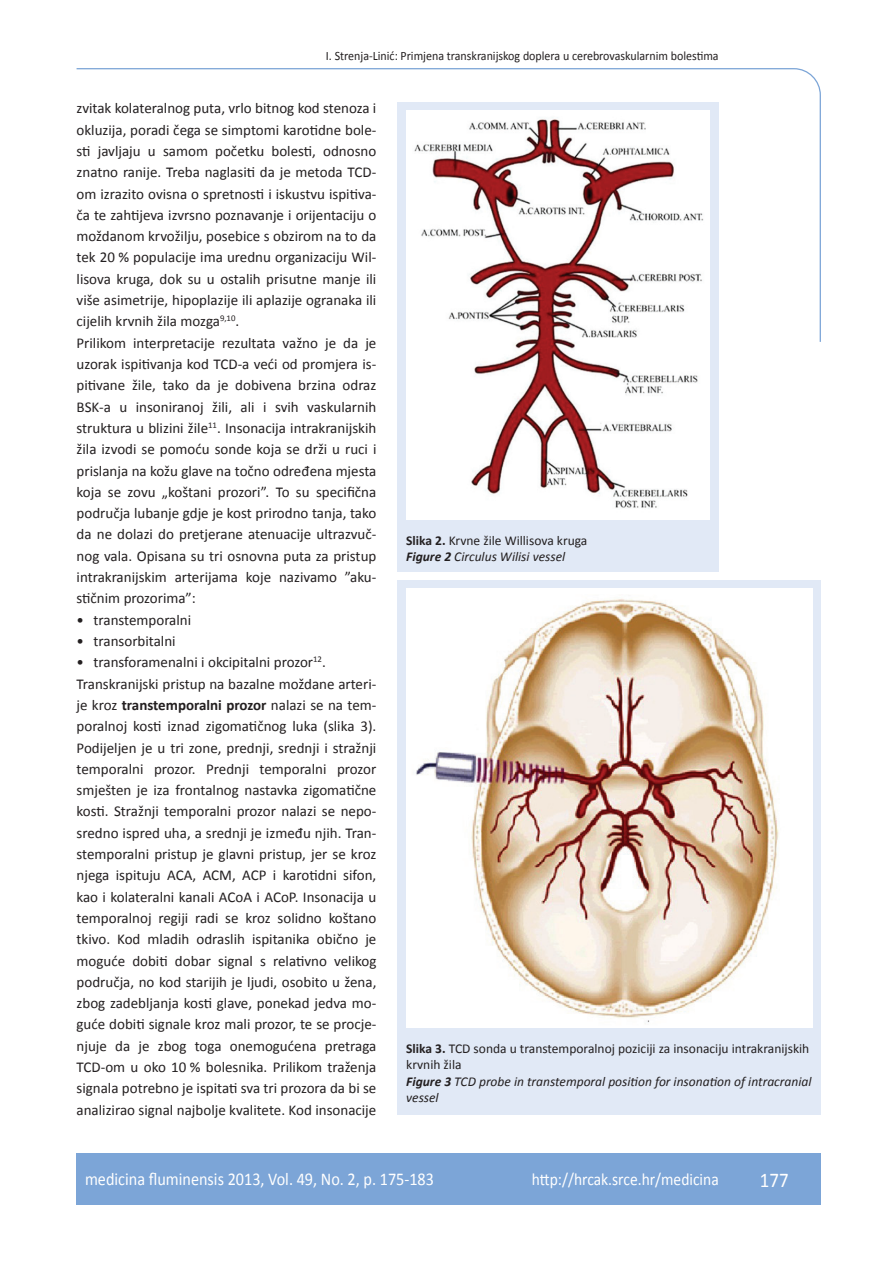
<style>
.page{position:relative;width:889px;height:1268px;background:#fff}
.page>*{position:absolute;margin:0;border:0;box-sizing:border-box;transform-origin:0 0}
.t1{font:21px "Calibri";color:#fff;scale:.9 1}
.t2{font:18px "Calibri";color:#fff;scale:.9 1}
.t3{font:17.25px "Calibri";color:#fff;scale:.9 1}
.t4{font:15px/21.3px "Calibri";color:#231f20}
.t5{font:13.5px/16.5px "Calibri";color:#231f20}
.t6{font:12.75px "Calibri";color:#231f20;scale:.94 1}
.s1{font-weight:700}
.s2{font-weight:700;font-style:italic}
.s3{font-style:italic}
</style>
<div class="page">
<svg style="left:76px;top:68px;width:745px;height:275px"></svg>
<div style="left:77px;top:1152px;width:744px;height:51px;background:#7ca5d7"></div>
<div style="left:398px;top:102px;width:321px;height:470px;background:#e1e9f6"></div>
<img style="left:406px;top:111px;width:303px;height:408px">
<div style="left:398px;top:580px;width:422px;height:534px;background:#e1e9f6"></div>
<img style="left:406px;top:595px;width:406px;height:432px">
<p class="t6" style="left:326px;top:47px;width:419px">I. Strenja-Linić: Primjena transkranijskog doplera u cerebrovaskularnim bolestima</p>
<p class="t4" style="left:77px;top:97px;width:301px">zvitak kolateralnog puta, vrlo bitnog kod stenoza i okluzija, poradi čega se simptomi karotidne bole&shy;sti javljaju u samom početku bolesti, odnosno znatno ranije. Treba naglasiti da je metoda TCD&shy;om izrazito ovisna o spretnosti i iskustvu ispitiva&shy;ča te zahtijeva izvrsno poznavanje i orijentaciju o moždanom krvožilju, posebice s obzirom na to da tek 20 % populacije ima urednu organizaciju Wil&shy;lisova kruga, dok su u ostalih prisutne manje ili više asimetrije, hipoplazije ili aplazije ogranaka ili cijelih krvnih žila mozga<sup>9,10</sup>.<br>Prilikom interpretacije rezultata važno je da je uzorak ispitivanja kod TCD-a veći od promjera is&shy;pitivane žile, tako da je dobivena brzina odraz BSK-a u insoniranoj žili, ali i svih vaskularnih struktura u blizini žile<sup>11</sup>. Insonacija intrakranijskih žila izvodi se pomoću sonde koja se drži u ruci i prislanja na kožu glave na točno određena mjesta koja se zovu „koštani prozori”. To su specifična područja lubanje gdje je kost prirodno tanja, tako da ne dolazi do pretjerane atenuacije ultrazvuč&shy;nog vala. Opisana su tri osnovna puta za pristup intrakranijskim arterijama koje nazivamo ”aku&shy;stičnim prozorima”:</p>
<p class="t4" style="left:77px;top:608px;width:116px">• transtemporalni</p>
<p class="t4" style="left:77px;top:629px;width:101px">• transorbitalni</p>
<p class="t4" style="left:77px;top:650px;width:301px">• transforamenalni i okcipitalni prozor<sup>12</sup>.<br>Transkranijski pristup na bazalne moždane arteri&shy;je kroz <span class="s1">transtemporalni prozor</span> nalazi se na tem&shy;poralnoj kosti iznad zigomatičnog luka (slika 3).<br>Podijeljen je u tri zone, prednji, srednji i stražnji temporalni prozor. Prednji temporalni prozor smješten je iza frontalnog nastavka zigomatične kosti. Stražnji temporalni prozor nalazi se nepo&shy;sredno ispred uha, a srednji je između njih. Tran&shy;stemporalni pristup je glavni pristup, jer se kroz njega ispituju ACA, ACM, ACP i karotidni sifon, kao i kolateralni kanali ACoA i ACoP. Insonacija u temporalnoj regiji radi se kroz solidno koštano tkivo. Kod mladih odraslih ispitanika obično je moguće dobiti dobar signal s relativno velikog područja, no kod starijih je ljudi, osobito u žena, zbog zadebljanja kosti glave, ponekad jedva mo&shy;guće dobiti signale kroz mali prozor, te se procje&shy;njuje da je zbog toga onemogućena pretraga TCD-om u oko 10 % bolesnika. Prilikom traženja signala potrebno je ispitati sva tri prozora da bi se analizirao signal najbolje kvalitete. Kod insonacije</p>
<p class="t5" style="left:406px;top:531px;width:183px"><span class="s1">Slika 2.</span> Krvne žile Willisova kruga<br><span class="s2">Figure 2</span> <span class="s3">Circulus Wilisi vessel</span></p>
<p class="t5" style="left:406px;top:1039px;width:407px"><span class="s1">Slika 3.</span> TCD sonda u transtemporalnoj poziciji za insonaciju intrakranijskih krvnih žila<br><span class="s2">Figure 3</span> <span class="s3">TCD probe in transtemporal position for insonation of intracranial vessel</span></p>
<p class="t2" style="left:85px;top:1167px;width:389px">medicina fluminensis 2013, Vol. 49, No. 2, p. 175-183</p>
<p class="t3" style="left:532px;top:1168px;width:209px">http://hrcak.srce.hr/medicina</p>
<h1 class="t1" style="left:760px;top:1166px;width:33px">177</h1>
</div>
